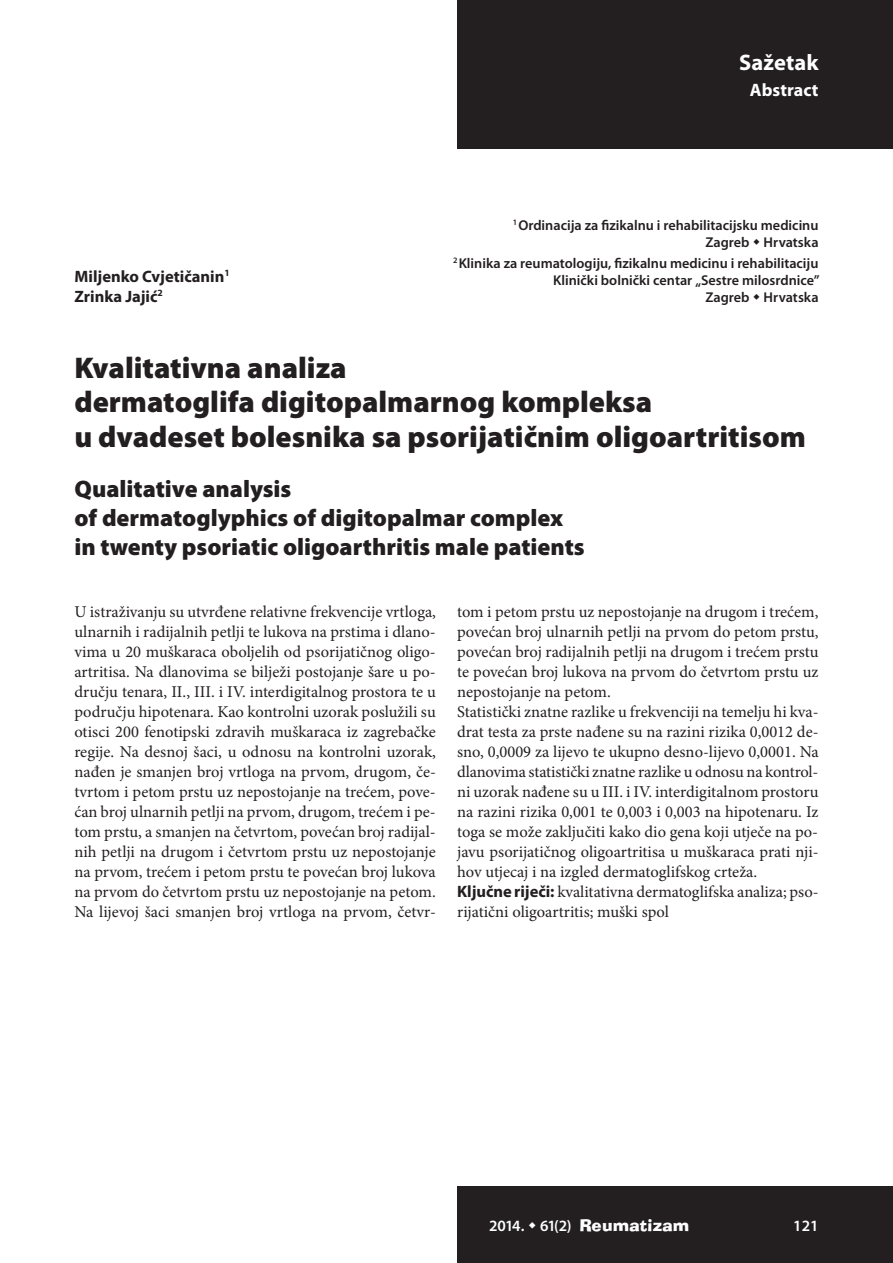
<style>
.page{position:relative;width:893px;height:1263px;background:#fff}
.page>*{position:absolute;margin:0;border:0;box-sizing:border-box;transform-origin:0 0}
.t1{font:900 30px/34px "Myriad Pro";color:#231f20}
.t2{font:900 24px/29px "Myriad Pro";color:#231f20}
.t3{font:700 22.5px "Myriad Pro";letter-spacing:.005em;color:#fff}
.t4{font:700 18px "Myriad Pro";letter-spacing:.005em;color:#fff}
.t5{font:16.5px/20px "Minion Pro";color:#231f20;text-align:justify}
.t6{font:700 16.5px/20px "Myriad Pro";color:#231f20}
.t7{font:600 15.75px "Myriad Pro";letter-spacing:-.025em;color:#fff}
.t8{font:600 14.25px/17px "Myriad Pro";color:#231f20;text-align:right}
.s1{font-family:"Myriad Pro";font-weight:700}
.s2{font-family:"Ad Lib BT";font-weight:400;font-size:16.35px}
</style>
<div class="page">
<div style="left:457px;top:1186px;width:436px;height:77px;background:#231f20"></div>
<div style="left:457px;top:0;width:436px;height:149px;background:#231f20"></div>
<p class="t6" style="left:74px;top:268px;width:157px">Miljenko Cvjetičanin<sup>1<br></sup>Zrinka Jajić<sup>2</sup></p>
<h3 class="t3" style="left:739px;top:54px;width:81px">Sažetak</h3>
<p class="t4" style="left:750px;top:83px;width:70px">Abstract</p>
<p class="t8" style="left:513px;top:217px;width:307px"><sup>1</sup> Ordinacija za fizikalnu i rehabilitacijsku medicinu<br>Zagreb Hrvatska</p>
<p class="t8" style="left:553px;top:256px;width:267px;text-align:left;text-indent:-100px"><sup>2</sup> Klinika za reumatologiju, fizikalnu medicinu i rehabilitaciju<br>Klinički bolnički centar</p>
<p class="t8" style="left:695px;top:281px;width:7px">“</p>
<p class="t8" style="left:701px;top:273px;width:120px;text-align:center">Sestre milosrdnice”<br>Zagreb Hrvatska</p>
<h1 class="t1" style="left:74px;top:354px;width:733px">Kvalitativna analiza<br>dermatoglifa digitopalmarnog kompleksa<br>u dvadeset bolesnika sa psorijatičnim oligoartritisom</h1>
<h2 class="t2" style="left:74px;top:476px;width:512px">Qualitative analysis<br>of dermatoglyphics of digitopalmar complex in twenty psoriatic oligoarthritis male patients</h2>
<p class="t5" style="left:74px;top:603px;width:363px">U istraživanju su utvrđene relativne frekvencije vrtloga, ulnarnih i radijalnih petlji te lukova na prstima i dlano&shy;vima u 20 muškaraca oboljelih od psorijatičnog oligo&shy;artritisa. Na dlanovima se bilježi postojanje šare u po&shy;dručju tenara, II., III. i IV. interdigitalnog prostora te u području hipotenara. Kao kontrolni uzorak poslužili su otisci 200 fenotipski zdravih muškaraca iz zagrebačke regije. Na desnoj šaci, u odnosu na kontrolni uzorak, nađen je smanjen broj vrtloga na prvom, drugom, če&shy;tvrtom i petom prstu uz nepostojanje na trećem, pove&shy;ćan broj ulnarnih petlji na prvom, drugom, trećem i pe&shy;tom prstu, a smanjen na četvrtom, povećan broj radijal&shy;nih petlji na drugom i četvrtom prstu uz nepostojanje na prvom, trećem i petom prstu te povećan broj lukova na prvom do četvrtom prstu uz nepostojanje na petom.<br>Na lijevoj šaci smanjen broj vrtloga na prvom, četvr-</p>
<p class="t5" style="left:457px;top:603px;width:363px;text-align:left">tom i petom prstu uz nepostojanje na drugom i trećem, povećan broj ulnarnih petlji na prvom do petom prstu, povećan broj radijalnih petlji na drugom i trećem prstu te povećan broj lukova na prvom do četvrtom prstu uz nepostojanje na petom.<br>Statistički znatne razlike u frekvenciji na temelju hi kva&shy;drat testa za prste nađene su na razini rizika 0,0012 de&shy;sno, 0,0009 za lijevo te ukupno desno-lijevo 0,0001. Na dlanovima statistički znatne razlike u odnosu na kontrol&shy;ni uzorak nađene su u III. i IV. interdigitalnom prostoru na razini rizika 0,001 te 0,003 i 0,003 na hipotenaru. Iz toga se može zaključiti kako dio gena koji utječe na po&shy;javu psorijatičnog oligoartritisa u muškaraca prati nji&shy;hov utjecaj i na izgled dermatoglifskog crteža.<br><span class="s1">Ključne riječi:</span> kvalitativna dermatoglifska analiza; pso&shy;rijatični oligoartritis; muški spol</p>
<p class="t7" style="left:489px;top:1220px;width:202px">2014. 61(2) <span class="s2">Reumatizam</span></p>
<p class="t7" style="left:793px;top:1220px;width:27px">121</p>
</div>
